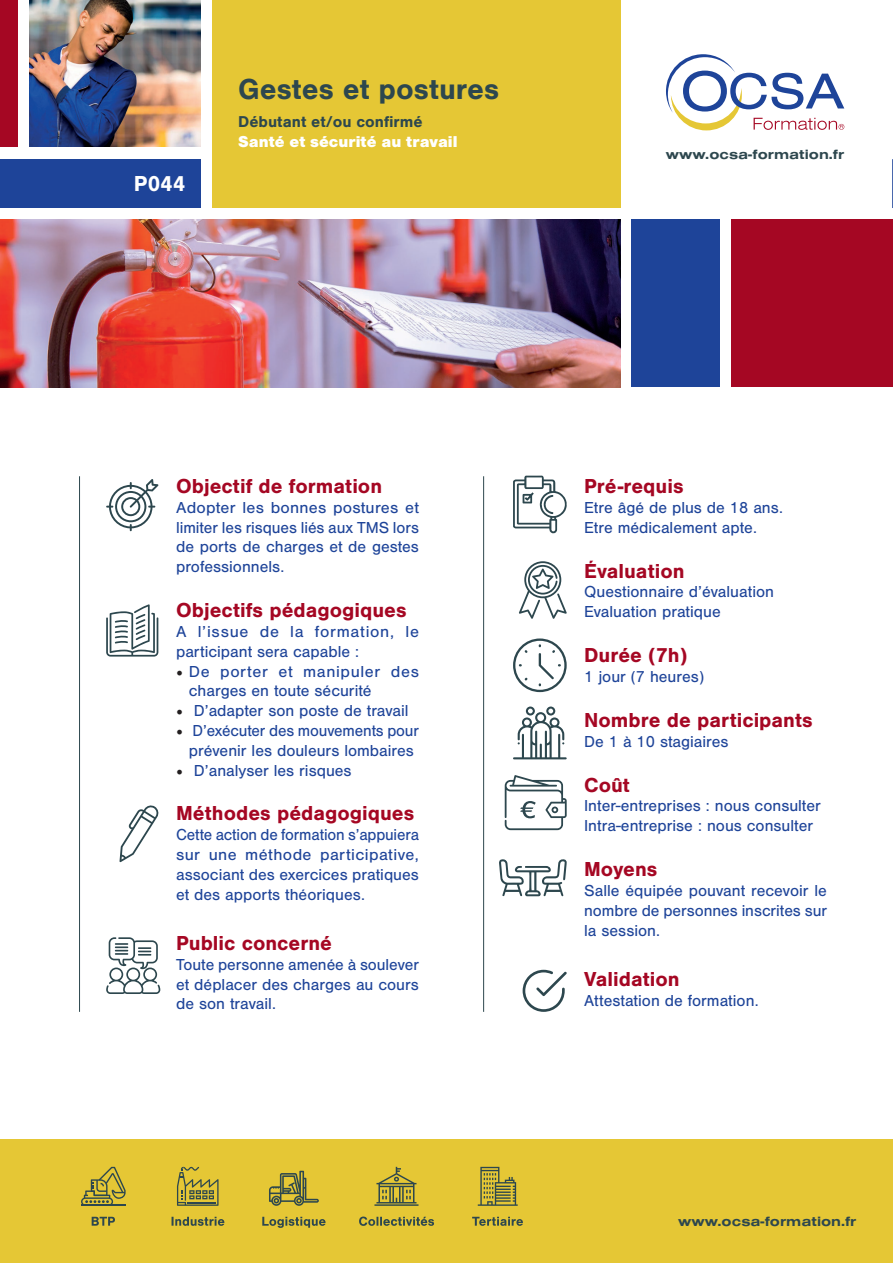
<style>
.page{position:relative;width:893px;height:1263px;background:#fff}
.page>*{position:absolute;margin:0;border:0;box-sizing:border-box;transform-origin:0 0}
.t1{font:700 30px "Nimbus San";color:#2d474e}
.t2{font:700 22.5px "Nimbus San";color:#fff}
.t3{font:700 21px "Nimbus San";color:#a50723}
.t4{font:16.5px/19.8px "Nimbus San";color:#1e4499}
.t5{font:900 16.35px "Nimbus San";color:#fff}
.t6{font:700 16.35px "Nimbus San";color:#2d474e}
.t7{font:700 13.95px "Nimbus San Ext";color:#2d474e}
.s1{font-family:"Minion Pro";font-size:18px;color:#231f20}
</style>
<div class="page">
<div style="left:0;top:0;width:18px;height:147px;background:#a50723"></div>
<div style="left:731px;top:219px;width:162px;height:168px;background:#a50723"></div>
<div style="left:212px;top:0;width:408px;height:208px;background:#e5c735"></div>
<div style="left:0;top:159px;width:200px;height:49px;background:#1e4499"></div>
<div style="left:632px;top:219px;width:88px;height:168px;background:#1e4499"></div>
<img style="left:29px;top:0;width:171px;height:147px">
<svg style="left:666px;top:54px;width:178px;height:76px"></svg>
<div style="left:0;top:1139px;width:893px;height:124px;background:#e5c735"></div>
<img style="left:0;top:219px;width:620px;height:168px">
<svg style="left:172px;top:1217px;width:52px;height:9px"></svg>
<svg style="left:177px;top:1167px;width:42px;height:39px"></svg>
<svg style="left:81px;top:1167px;width:45px;height:37px"></svg>
<hr style="left:81px;top:1204px;width:45px;height:2px;background:#2d474e">
<svg style="left:92px;top:1217px;width:23px;height:9px"></svg>
<svg style="left:472px;top:1217px;width:51px;height:9px"></svg>
<svg style="left:478px;top:1167px;width:40px;height:39px"></svg>
<svg style="left:359px;top:1217px;width:75px;height:9px"></svg>
<svg style="left:374px;top:1167px;width:44px;height:39px"></svg>
<svg style="left:262px;top:1217px;width:63px;height:11px"></svg>
<svg style="left:269px;top:1171px;width:50px;height:35px"></svg>
<svg style="left:106px;top:479px;width:52px;height:52px"></svg>
<svg style="left:106px;top:604px;width:52px;height:53px"></svg>
<svg style="left:106px;top:937px;width:54px;height:57px"></svg>
<svg style="left:513px;top:638px;width:54px;height:54px"></svg>
<svg style="left:513px;top:476px;width:54px;height:58px"></svg>
<svg style="left:513px;top:707px;width:54px;height:52px"></svg>
<svg style="left:499px;top:859px;width:68px;height:38px"></svg>
<svg style="left:519px;top:561px;width:48px;height:58px"></svg>
<hr style="left:483px;top:476px;width:1px;height:536px;background:#2d474e">
<hr style="left:79px;top:476px;width:1px;height:536px;background:#2d474e">
<svg style="left:119px;top:805px;width:40px;height:57px"></svg>
<svg style="left:505px;top:775px;width:62px;height:55px"></svg>
<svg style="left:523px;top:970px;width:44px;height:42px"></svg>
<h2 class="t2" style="left:134px;top:175px;width:53px">P044</h2>
<h1 class="t1" style="left:238px;top:78px;width:263px">Gestes et postures</h1>
<p class="t6" style="left:238px;top:116px;width:186px">Débutant et/ou confirmé</p>
<p class="t5" style="left:238px;top:132px;width:221px">Santé et sécurité au travail</p>
<p class="t7" style="left:666px;top:145px;width:180px">www.ocsa-formation.fr</p>
<p class="t3" style="left:176px;top:478px;width:208px">Objectif de formation</p>
<p class="t4" style="left:176px;top:498px;width:244px;text-align:justify">Adopter les bonnes postures et limiter les risques liés aux TMS lors de ports de charges et de gestes professionnels.</p>
<p class="t3" style="left:176px;top:602px;width:232px">Objectifs pédagogiques</p>
<p class="t4" style="left:176px;top:623px;width:244px">A l’issue de la formation, le participant sera capable :</p>
<p class="t4" style="left:189px;top:662px;width:232px;text-indent:-13px"><span class="s1">•</span> De porter et manipuler des charges en toute sécurité</p>
<p class="t4" style="left:176px;top:702px;width:234px"><span class="s1">•</span> D’adapter son poste de travail</p>
<p class="t4" style="left:176px;top:722px;width:244px;text-align:center"><span class="s1">•</span> D’exécuter des mouvements pour prévenir les douleurs lombaires</p>
<p class="t4" style="left:176px;top:761px;width:177px"><span class="s1">•</span> D’analyser les risques</p>
<p class="t3" style="left:176px;top:805px;width:240px">Méthodes pédagogiques</p>
<p class="t4" style="left:176px;top:826px;width:244px;text-align:justify">Cette action de formation s’appuiera sur une méthode participative, associant des exercices pratiques et des apports théoriques.</p>
<p class="t3" style="left:176px;top:935px;width:157px">Public concerné</p>
<p class="t4" style="left:176px;top:955px;width:244px;text-align:justify">Toute personne amenée à soulever et déplacer des charges au cours de son travail.</p>
<p class="t3" style="left:584px;top:478px;width:101px">Pré-requis</p>
<p class="t4" style="left:584px;top:498px;width:200px">Etre âgé de plus de 18 ans.<br>Etre médicalement apte.</p>
<p class="t3" style="left:584px;top:562px;width:102px">Évaluation</p>
<p class="t4" style="left:584px;top:583px;width:191px">Questionnaire d’évaluation<br>Evaluation pratique</p>
<p class="t3" style="left:584px;top:647px;width:105px">Durée (7h)</p>
<p class="t4" style="left:584px;top:668px;width:122px">1 jour (7 heures)</p>
<p class="t3" style="left:584px;top:712px;width:230px">Nombre de participants</p>
<p class="t4" style="left:584px;top:732px;width:146px">De 1 à 10 stagiaires</p>
<p class="t3" style="left:584px;top:777px;width:47px">Coût</p>
<p class="t4" style="left:584px;top:797px;width:238px">Inter-entreprises : nous consulter<br>Intra-entreprise : nous consulter</p>
<p class="t3" style="left:584px;top:861px;width:75px">Moyens</p>
<p class="t4" style="left:584px;top:882px;width:244px;text-align:justify">Salle équipée pouvant recevoir le nombre de personnes inscrites sur la session.</p>
<p class="t3" style="left:584px;top:971px;width:97px">Validation</p>
<p class="t4" style="left:584px;top:991px;width:176px">Attestation de formation.</p>
<p class="t7" style="left:678px;top:1212px;width:180px">www.ocsa-formation.fr</p>
</div>
